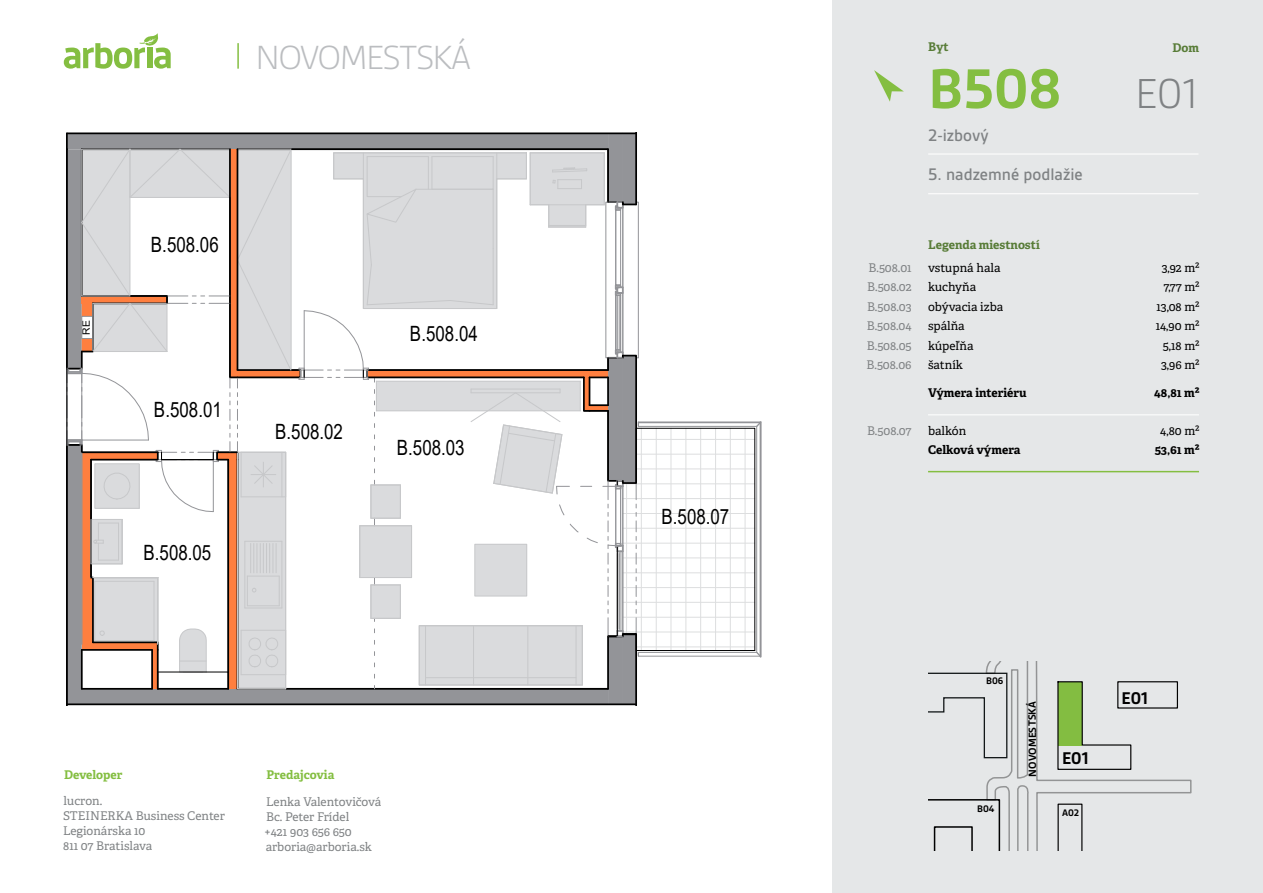
<style>
.page{position:relative;width:1263px;height:893px;background:#fff}
.page>*{position:absolute;margin:0;border:0;box-sizing:border-box;transform-origin:0 0}
.t1{font:700 60px "Gesta";color:#84be41}
.t2{font:300 45px "Gesta";color:#7f8284}
.t3{font:300 36px "Gesta";letter-spacing:-.025em;color:#bbbdc0}
.t4{font:21px "Arial";color:#000;scale:.8 1}
.t5{font:700 18.15px "Gesta";color:#010101}
.t6{font:500 18px "Gesta";color:#7f8284}
.t7{font:12px/15px "Adelle PE";color:#7f8284}
.t8{font:12px "Adelle PE";color:#000}
.t9{font:700 12px "Adelle PE";color:#000}
.t10{font:700 12px "Adelle PE";color:#587c37}
.t11{font:700 12px "Adelle PE";letter-spacing:-.005em;color:#84be41}
.t12{font:700 11.4px "Gesta";color:#010101}
.t13{font:10.35px "Arial";color:#000}
.t14{font:700 10.2px "Gesta";color:#010101}
</style>
<div class="page">
<div style="left:832px;top:0;width:431px;height:893px;background:#e5e7e8"></div>
<svg style="left:64px;top:33px;width:107px;height:36px"></svg>
<hr style="left:237px;top:43px;width:2px;height:26px;background:#84be41">
<hr style="left:928px;top:193px;width:270px;height:1px;background:#fff">
<hr style="left:928px;top:153px;width:270px;height:2px;background:#fff">
<svg style="left:874px;top:70px;width:30px;height:32px"></svg>
<svg style="left:928px;top:661px;width:263px;height:189px"></svg>
<svg style="left:1057px;top:804px;width:25px;height:46px"></svg>
<svg style="left:1057px;top:681px;width:75px;height:89px"></svg>
<div style="left:1117px;top:681px;width:61px;height:28px;border:1px solid #010101"></div>
<hr style="left:928px;top:414px;width:271px;height:1px;background:#fff">
<hr style="left:928px;top:471px;width:271px;height:1px;background:#84be41">
<hr style="left:66px;top:445px;width:2px;height:261px;background:#000">
<hr style="left:635px;top:132px;width:2px;height:72px;background:#000">
<hr style="left:635px;top:634px;width:2px;height:72px;background:#000">
<svg style="left:66px;top:133px;width:696px;height:570px"></svg>
<hr style="left:67px;top:132px;width:569px;height:2px;background:#000">
<hr style="left:67px;top:703px;width:569px;height:2px;background:#000">
<h3 class="t3" style="left:256px;top:37px;width:216px">NOVOMESTSKÁ</h3>
<p class="t13" style="left:79px;top:335px;width:16px;rotate:-90deg">RE</p>
<h3 class="t4" style="left:151px;top:230px;width:86px">B.508.06</h3>
<h3 class="t4" style="left:154px;top:395px;width:86px">B.508.01</h3>
<h3 class="t4" style="left:143px;top:539px;width:86px">B.508.05</h3>
<h3 class="t4" style="left:275px;top:417px;width:86px">B.508.02</h3>
<h3 class="t4" style="left:410px;top:319px;width:86px">B.508.04</h3>
<h3 class="t4" style="left:397px;top:433px;width:86px">B.508.03</h3>
<p class="t11" style="left:64px;top:766px;width:60px">Developer</p>
<p class="t11" style="left:267px;top:766px;width:69px">Predajcovia</p>
<p class="t7" style="left:63px;top:793px;width:163px">lucron.<br>STEINERKA Business Center<br>Legionárska 10<br>811 07 Bratislava</p>
<p class="t7" style="left:264px;top:793px;width:119px">Lenka Valentovičová<br>Bc. Peter Frídel<br>+421 903 656 650 arboria@arboria.sk</p>
<h3 class="t4" style="left:661px;top:502px;width:86px">B.508.07</h3>
<p class="t10" style="left:928px;top:38px;width:22px">Byt</p>
<h1 class="t1" style="left:928px;top:55px;width:135px">B508</h1>
<h3 class="t6" style="left:928px;top:125px;width:62px">2-izbový</h3>
<h3 class="t6" style="left:928px;top:164px;width:156px">5. nadzemné podlažie</h3>
<p class="t10" style="left:928px;top:236px;width:113px">Legenda miestností</p>
<p class="t10" style="left:1172px;top:39px;width:28px">Dom</p>
<h2 class="t2" style="left:1135px;top:68px;width:65px">E01</h2>
<p class="t7" style="left:868px;top:260px;width:45px">B.508.01</p>
<p class="t8" style="left:928px;top:259px;width:74px">vstupná hala</p>
<p class="t8" style="left:1162px;top:259px;width:39px">3,92 m²</p>
<p class="t7" style="left:867px;top:279px;width:46px">B.508.02</p>
<p class="t8" style="left:928px;top:278px;width:50px">kuchyňa</p>
<p class="t8" style="left:1163px;top:278px;width:38px">7,77 m²</p>
<p class="t7" style="left:867px;top:299px;width:46px">B.508.03</p>
<p class="t8" style="left:928px;top:298px;width:77px">obývacia izba</p>
<p class="t8" style="left:1156px;top:298px;width:45px">13,08 m²</p>
<p class="t7" style="left:867px;top:318px;width:46px">B.508.04</p>
<p class="t8" style="left:928px;top:317px;width:38px">spálňa</p>
<p class="t8" style="left:1156px;top:317px;width:45px">14,90 m²</p>
<p class="t7" style="left:867px;top:338px;width:46px">B.508.05</p>
<p class="t8" style="left:928px;top:337px;width:47px">kúpeľňa</p>
<p class="t8" style="left:1163px;top:337px;width:38px">5,18 m²</p>
<p class="t7" style="left:866px;top:357px;width:47px">B.508.06</p>
<p class="t8" style="left:928px;top:356px;width:36px">šatník</p>
<p class="t8" style="left:1161px;top:356px;width:40px">3,96 m²</p>
<p class="t9" style="left:928px;top:384px;width:100px">Výmera interiéru</p>
<p class="t9" style="left:1154px;top:384px;width:47px">48,81 m²</p>
<p class="t7" style="left:867px;top:423px;width:46px">B.508.07</p>
<p class="t8" style="left:928px;top:422px;width:40px">balkón</p>
<p class="t8" style="left:1160px;top:422px;width:41px">4,80 m²</p>
<p class="t9" style="left:928px;top:441px;width:94px">Celková výmera</p>
<p class="t9" style="left:1155px;top:441px;width:46px">53,61 m²</p>
<p class="t14" style="left:986px;top:675px;width:19px">B06</p>
<p class="t14" style="left:977px;top:803px;width:19px">B04</p>
<p class="t12" style="left:1026px;top:777px;width:77px;rotate:-90deg">NOVOMESTSKÁ</p>
<h3 class="t5" style="left:1062px;top:748px;width:28px">E01</h3>
<p class="t14" style="left:1062px;top:807px;width:19px">A02</p>
<h3 class="t5" style="left:1121px;top:688px;width:28px">E01</h3>
</div>
